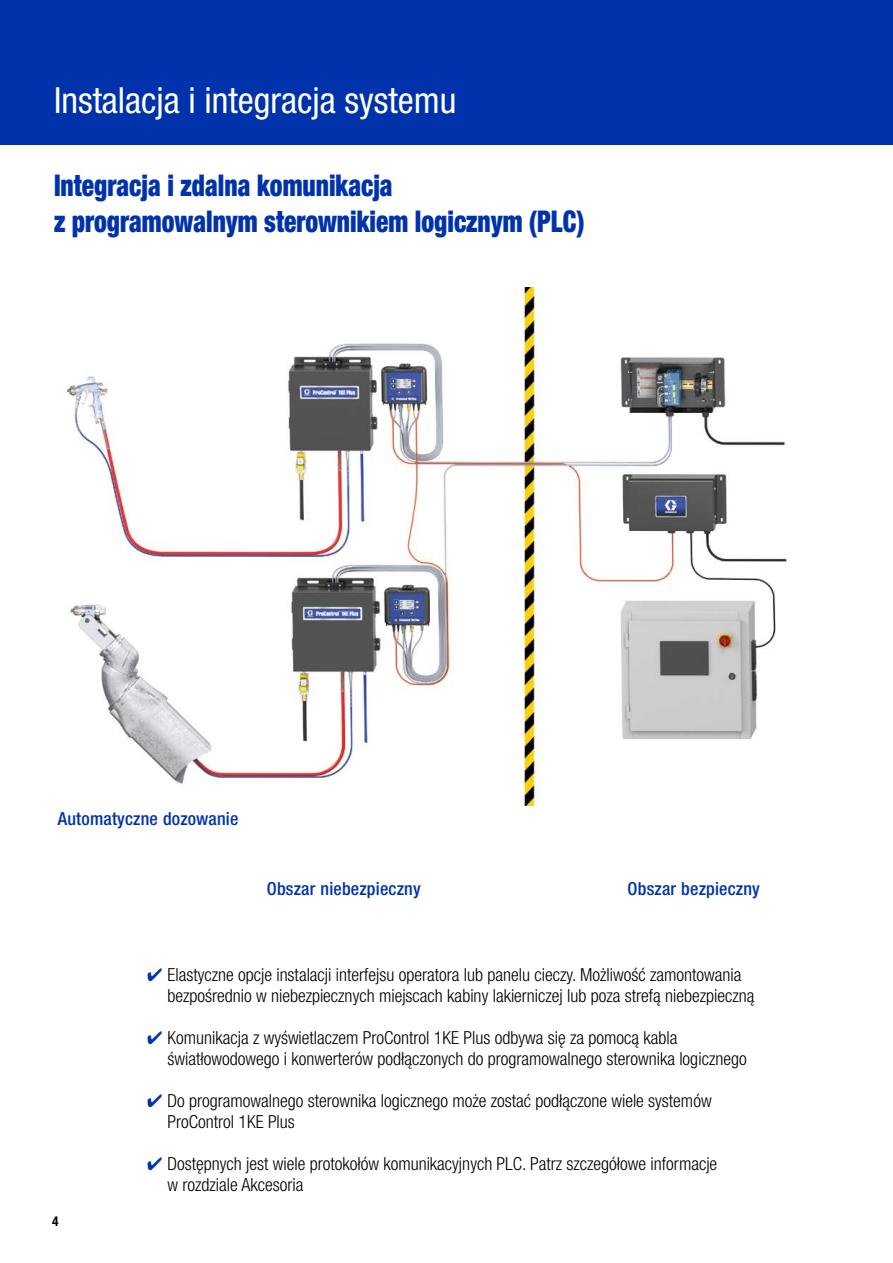
<style>
.page{position:relative;width:893px;height:1263px;background:#fff}
.page>*{position:absolute;margin:0;border:0;box-sizing:border-box;transform-origin:0 0}
.t1{font:condensed 36px "Helvetica Neue LTCE";color:#fff}
.t2{font:900 condensed 30px/36px "Helvetica Neue LTCE";color:#0033ab;scale:.85 1}
.t3{font:300 condensed 18px/21px "Helvetica Neue LTCE";color:#000}
.t4{font:500 condensed 18px "Helvetica Neue LTCE";letter-spacing:.01em;color:#0033ab}
.t5{font:700 condensed 13.5px "Helvetica Neue LT Std";color:#000}
.s1{color:#0033ab}
</style>
<div class="page">
<div style="left:0;top:0;width:893px;height:145px;background:#0033ab"></div>
<img style="left:66px;top:287px;width:721px;height:519px">
<h1 class="t1" style="left:54px;top:79px;width:404px">Instalacja i integracja systemu</h1>
<h2 class="t2" style="left:54px;top:167px;width:625px">Integracja i zdalna komunikacja<br>z programowalnym sterownikiem logicznym (PLC)</h2>
<p class="t4" style="left:58px;top:807px;width:182px">Automatyczne dozowanie</p>
<p class="t4" style="left:267px;top:877px;width:155px">Obszar niebezpieczny</p>
<p class="t4" style="left:628px;top:877px;width:134px">Obszar bezpieczny</p>
<p class="t5" style="left:52px;top:1213px;width:8px">4</p>
<p class="t3" style="left:167px;top:964px;width:588px;text-indent:-20px"><span class="s1">✔</span> Elastyczne opcje instalacji interfejsu operatora lub panelu cieczy. Możliwość zamontowania bezpośrednio w niebezpiecznych miejscach kabiny lakierniczej lub poza strefą niebezpieczną</p>
<p class="t3" style="left:167px;top:1027px;width:581px;text-indent:-20px"><span class="s1">✔</span> Komunikacja z wyświetlaczem ProControl 1KE Plus odbywa się za pomocą kabla światłowodowego i konwerterów podłączonych do programowalnego sterownika logicznego</p>
<p class="t3" style="left:167px;top:1090px;width:546px;text-indent:-20px"><span class="s1">✔</span> Do programowalnego sterownika logicznego może zostać podłączone wiele systemów<br>ProControl 1KE Plus</p>
<p class="t3" style="left:167px;top:1153px;width:551px;text-indent:-20px"><span class="s1">✔</span> Dostępnych jest wiele protokołów komunikacyjnych PLC. Patrz szczegółowe informacje w rozdziale Akcesoria</p>
</div>
